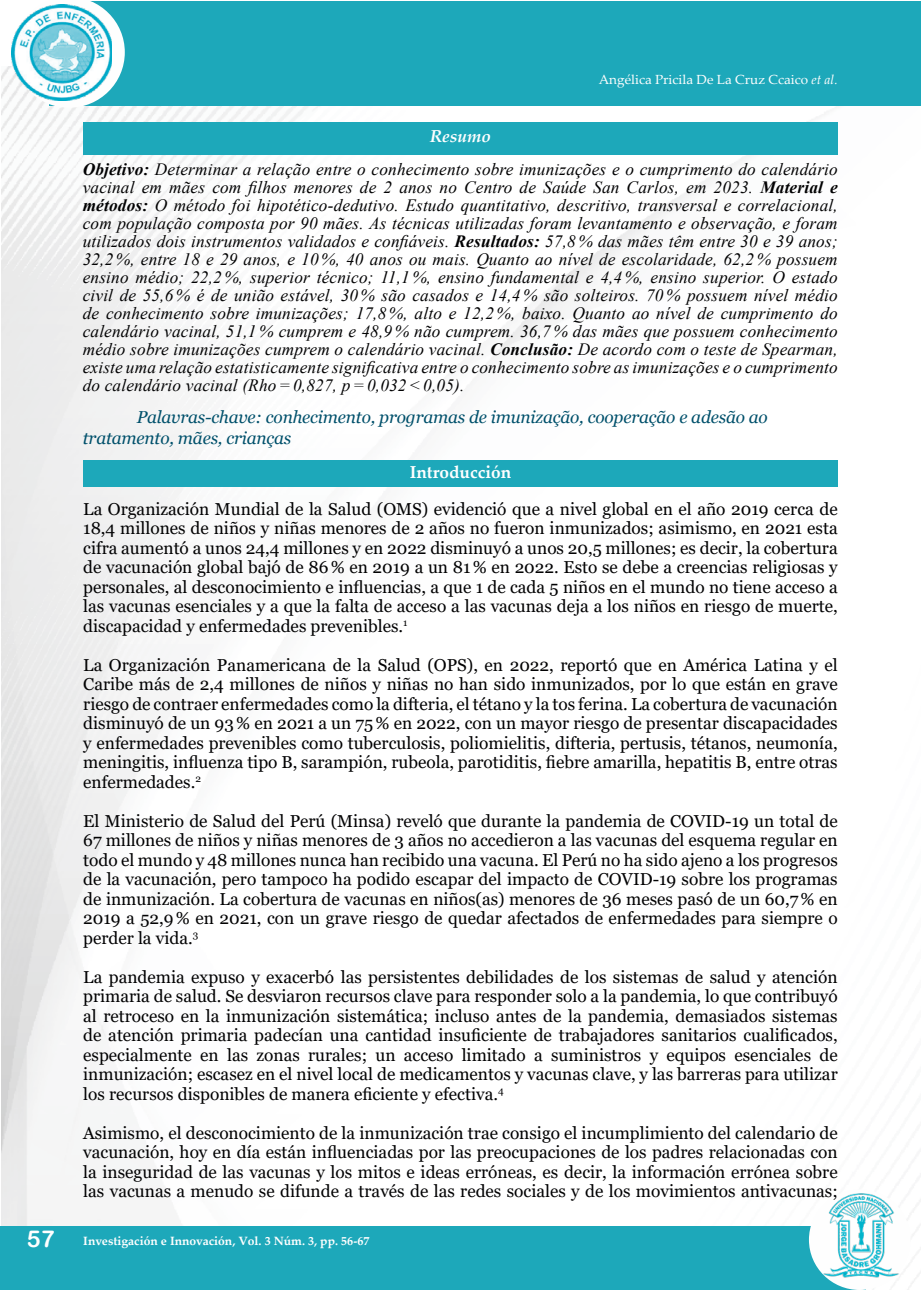
<style>
.page{position:relative;width:921px;height:1290px;background:#fff}
.page>*{position:absolute;margin:0;border:0;box-sizing:border-box;transform-origin:0 0}
.t1{font:17.25px/19.5px "Georgia";color:#020203;text-align:justify}
.t2{font:italic 17.25px/18px "Times New Roman";letter-spacing:.01em;color:#020203;text-align:justify}
.t3{font:italic 17.25px/20.7px "Georgia";letter-spacing:-.01em;color:#00506b}
.t4{font:700 17.25px "Palatino Linotype";color:#fff}
.t5{font:italic 700 17.25px "Palatino Linotype";color:#fff}
.t6{font:13.2px "Palatino Linotype";color:#fefefe}
.t7{font:700 12px "Palatino Linotype";color:#fff}
.s1{font-style:italic}
.s2{font-weight:700}
.s3{font-family:"Arial Rounded MT Bold";font-weight:400;font-size:23.25px}
</style>
<div class="page">
<img style="left:1px;top:67px;width:919px;height:1223px">
<div style="left:0;top:1226px;width:865px;height:64px;background:#1da8ba"></div>
<div style="left:808px;top:1189px;width:102px;height:101px;background:#fefefe;border-radius:50%"></div>
<img style="left:812px;top:1178px;width:92px;height:112px">
<div style="left:49px;top:1px;width:871px;height:105px;background:#1da8ba"></div>
<svg style="left:13px;top:1px;width:112px;height:107px"></svg>
<img style="left:11px;top:5px;width:100px;height:95px">
<div style="left:83px;top:460px;width:754px;height:26px;background:#1da8ba"></div>
<div style="left:83px;top:122px;width:754px;height:33px;background:#1da8ba"></div>
<p class="t6" style="left:598px;top:71px;width:240px">Angélica Pricila De La Cruz Ccaico <span class="s1">et al.</span></p>
<p class="t5" style="left:429px;top:123px;width:63px">Resumo</p>
<p class="t2" style="left:83px;top:160px;width:756px"><span class="s2">Objetivo:</span> Determinar a relação entre o conhecimento sobre imunizações e o cumprimento do calendário vacinal em mães com filhos menores de 2 anos no Centro de Saúde San Carlos, em 2023. <span class="s2">Material e métodos:</span> O método foi hipotético-dedutivo. Estudo quantitativo, descritivo, transversal e correlacional, com população composta por 90 mães. As técnicas utilizadas foram levantamento e observação, e foram utilizados dois instrumentos validados e confiáveis. <span class="s2">Resultados:</span> 57,8 % das mães têm entre 30 e 39 anos; 32,2 %, entre 18 e 29 anos, e 10 %, 40 anos ou mais. Quanto ao nível de escolaridade, 62,2 % possuem ensino médio; 22,2 %, superior técnico; 11,1 %, ensino fundamental e 4,4 %, ensino superior. O estado civil de 55,6 % é de união estável, 30 % são casados e 14,4 % são solteiros. 70 % possuem nível médio de conhecimento sobre imunizações; 17,8 %, alto e 12,2 %, baixo. Quanto ao nível de cumprimento do calendário vacinal, 51,1 % cumprem e 48,9 % não cumprem. 36,7 % das mães que possuem conhecimento médio sobre imunizações cumprem o calendário vacinal. <span class="s2">Conclusão:</span> De acordo com o teste de Spearman, existe uma relação estatisticamente significativa entre o conhecimento sobre as imunizações e o cumprimento do calendário vacinal (Rho=0,827, p=0,032&lt;0,05).</p>
<p class="t3" style="left:83px;top:407px;width:686px;text-indent:54px">Palavras-chave: conhecimento, programas de imunização, cooperação e adesão ao tratamento, mães, crianças</p>
<p class="t4" style="left:409px;top:459px;width:103px">Introducción</p>
<p class="t1" style="left:83px;top:499px;width:755px">La Organización Mundial de la Salud (OMS) evidenció que a nivel global en el año 2019 cerca de 18,4 millones de niños y niñas menores de 2 años no fueron inmunizados; asimismo, en 2021 esta cifra aumentó a unos 24,4 millones y en 2022 disminuyó a unos 20,5 millones; es decir, la cobertura de vacunación global bajó de 86% en 2019 a un 81% en 2022. Esto se debe a creencias religiosas y personales, al desconocimiento e influencias, a que 1 de cada 5 niños en el mundo no tiene acceso a las vacunas esenciales y a que la falta de acceso a las vacunas deja a los niños en riesgo de muerte, discapacidad y enfermedades prevenibles.<sup>1</sup></p>
<p class="t1" style="left:83px;top:655px;width:755px">La Organización Panamericana de la Salud (OPS), en 2022, reportó que en América Latina y el Caribe más de 2,4 millones de niños y niñas no han sido inmunizados, por lo que están en grave riesgo de contraer enfermedades como la difteria, el tétano y la tos ferina. La cobertura de vacunación disminuyó de un 93% en 2021 a un 75% en 2022, con un mayor riesgo de presentar discapacidades y enfermedades prevenibles como tuberculosis, poliomielitis, difteria, pertusis, tétanos, neumonía, meningitis, influenza tipo B, sarampión, rubeola, parotiditis, fiebre amarilla, hepatitis B, entre otras enfermedades.<sup>2</sup></p>
<p class="t1" style="left:83px;top:811px;width:755px">El Ministerio de Salud del Perú (Minsa) reveló que durante la pandemia de COVID-19 un total de 67 millones de niños y niñas menores de 3 años no accedieron a las vacunas del esquema regular en todo el mundo y 48 millones nunca han recibido una vacuna. El Perú no ha sido ajeno a los progresos de la vacunación, pero tampoco ha podido escapar del impacto de COVID-19 sobre los programas de inmunización. La cobertura de vacunas en niños(as) menores de 36 meses pasó de un 60,7% en 2019 a 52,9% en 2021, con un grave riesgo de quedar afectados de enfermedades para siempre o perder la vida.<sup>3</sup></p>
<p class="t1" style="left:83px;top:967px;width:755px">La pandemia expuso y exacerbó las persistentes debilidades de los sistemas de salud y atención primaria de salud. Se desviaron recursos clave para responder solo a la pandemia, lo que contribuyó al retroceso en la inmunización sistemática; incluso antes de la pandemia, demasiados sistemas de atención primaria padecían una cantidad insuficiente de trabajadores sanitarios cualificados, especialmente en las zonas rurales; un acceso limitado a suministros y equipos esenciales de inmunización; escasez en el nivel local de medicamentos y vacunas clave, y las barreras para utilizar los recursos disponibles de manera eficiente y efectiva.<sup>4</sup></p>
<p class="t1" style="left:83px;top:1123px;width:755px">Asimismo, el desconocimiento de la inmunización trae consigo el incumplimiento del calendario de vacunación, hoy en día están influenciadas por las preocupaciones de los padres relacionadas con la inseguridad de las vacunas y los mitos e ideas erróneas, es decir, la información errónea sobre las vacunas a menudo se difunde a través de las redes sociales y de los movimientos antivacunas;</p>
<p class="t7" style="left:27px;top:1231px;width:344px"><span class="s3">57</span> Investigación e Innovación, Vol. 3 Núm. 3, pp. 56-67</p>
</div>
